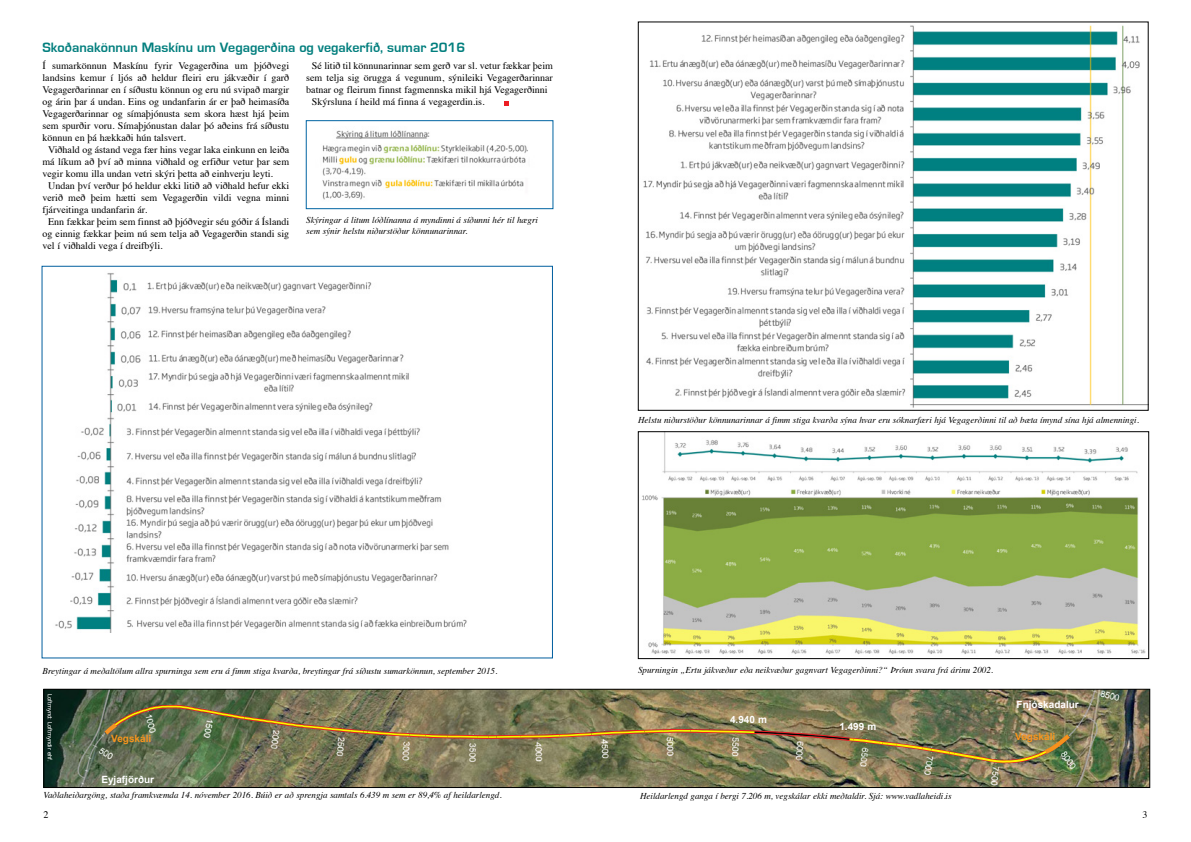
<style>
.page{position:relative;width:1191px;height:842px;background:#fff}
.page>*{position:absolute;margin:0;border:0;box-sizing:border-box;transform-origin:0 0}
.t1{font:700 14px "Eurostile";color:#007e7d}
.t2{font:10px "Times";color:#000}
.t3{font:700 10px "Arial";color:#fff}
.t4{font:700 10px "Arial";color:#f7941e}
.t5{font:italic 9px/11px "Times";color:#000}
.t6{font:6px "Arial";color:#fff}
</style>
<div class="page">
<img style="left:46px;top:691px;width:1102px;height:95px">
<svg style="left:106px;top:707px;width:964px;height:57px;background:#797a58"></svg>
<img style="left:105px;top:705px;width:963px;height:56px">
<hr style="left:496px;top:736px;width:25px;height:2px;background:#fff200">
<img style="left:519px;top:729px;width:237px;height:9px">
<img style="left:847px;top:730px;width:227px;height:34px">
<img style="left:100px;top:705px;width:398px;height:34px">
<div style="left:44px;top:689px;width:1106px;height:99px;border:1px solid #000"></div>
<img style="left:642px;top:433px;width:504px;height:222px">
<div style="left:638px;top:431px;width:511px;height:228px;border:1px solid #000"></div>
<img style="left:643px;top:25px;width:503px;height:383px">
<img style="left:49px;top:265px;width:421px;height:368px">
<img style="left:322px;top:130px;width:206px;height:70px">
<div style="left:306px;top:120px;width:247px;height:89px;border:1px solid #0064a2"></div>
<svg style="left:504px;top:102px;width:5px;height:4px"></svg>
<h1 class="t1" style="left:43px;top:40px;width:424px">Skoðanakönnun Maskínu um Vegagerðina og vegakerfið, sumar 2016</h1>
<p class="t2" style="left:312px;top:56px;width:242px">Sé litið til könnunarinnar sem gerð var sl. vetur fækkar þeim</p>
<p class="t2" style="left:306px;top:68px;width:248px">sem telja sig örugga á vegunum, sýnileiki Vegagerðarinnar</p>
<p class="t2" style="left:306px;top:80px;width:243px">batnar og fleirum finnst fagmennska mikil hjá Vegagerðinni</p>
<p class="t2" style="left:312px;top:92px;width:174px">Skýrsluna í heild má finna á vegagerdin.is.</p>
<p class="t2" style="left:43px;top:56px;width:248px">Í sumarkönnun Maskínu fyrir Vegagerðina um þjóðvegi</p>
<p class="t2" style="left:43px;top:68px;width:248px">landsins kemur í ljós að heldur fleiri eru jákvæðir í garð</p>
<p class="t2" style="left:43px;top:80px;width:248px">Vegagerðarinnar en í síðustu könnun og eru nú svipað margir</p>
<p class="t2" style="left:43px;top:92px;width:248px">og árin þar á undan. Eins og undanfarin ár er það heimasíða</p>
<p class="t2" style="left:43px;top:104px;width:248px">Vegagerðarinnar og símaþjónusta sem skora hæst hjá þeim</p>
<p class="t2" style="left:43px;top:116px;width:248px">sem spurðir voru. Símaþjónustan dalar þó aðeins frá síðustu</p>
<p class="t2" style="left:43px;top:128px;width:145px">könnun en þá hækkaði hún talsvert.</p>
<p class="t2" style="left:48px;top:140px;width:242px">Viðhald og ástand vega fær hins vegar laka einkunn en leiða</p>
<p class="t2" style="left:43px;top:152px;width:248px">má líkum að því að minna viðhald og erfiður vetur þar sem</p>
<p class="t2" style="left:43px;top:164px;width:232px">vegir komu illa undan vetri skýri þetta að einhverju leyti.</p>
<p class="t2" style="left:48px;top:176px;width:242px">Undan því verður þó heldur ekki litið að viðhald hefur ekki</p>
<p class="t2" style="left:43px;top:188px;width:248px">verið með þeim hætti sem Vegagerðin vildi vegna minni</p>
<p class="t2" style="left:43px;top:200px;width:106px">fjárveitinga undanfarin ár.</p>
<p class="t2" style="left:48px;top:212px;width:242px">Enn fækkar þeim sem finnst að þjóðvegir séu góðir á Íslandi</p>
<p class="t2" style="left:43px;top:224px;width:248px">og einnig fækkar þeim nú sem telja að Vegagerðin standi sig</p>
<p class="t2" style="left:43px;top:236px;width:122px">vel í viðhaldi vega í dreifbýli.</p>
<p class="t5" style="left:306px;top:214px;width:233px">Skýringar á litum lóðlínanna á myndinni á síðunni hér til hægri sem sýnir helstu niðurstöður könnunarinnar.</p>
<p class="t5" style="left:638px;top:414px;width:502px">Helstu niðurstöður könnunarinnar á fimm stiga kvarða sýna hvar eru sóknarfæri hjá Vegagerðinni til að bæta ímynd sína hjá almenningi.</p>
<p class="t5" style="left:43px;top:665px;width:456px">Breytingar á meðaltölum allra spurninga sem eru á fimm stiga kvarða, breytingar frá síðustu sumarkönnun, september 2015.</p>
<p class="t5" style="left:638px;top:664px;width:356px">Spurningin „Ertu jákvæður eða neikvæður gagnvart Vegagerðinni?“ Þróun svara frá árinu 2002.</p>
<p class="t6" style="left:54px;top:693px;width:70px;rotate:90deg">Loftmynd: Loftmyndir ehf.</p>
<p class="t3" style="left:730px;top:713px;width:38px">4.940 m</p>
<p class="t3" style="left:839px;top:720px;width:38px">1.499 m</p>
<p class="t3" style="left:1016px;top:698px;width:64px">Fnjóskadalur</p>
<p class="t4" style="left:111px;top:731px;width:42px">Vegskáli</p>
<p class="t4" style="left:1015px;top:729px;width:42px">Vegskáli</p>
<p class="t3" style="left:101px;top:772px;width:54px">Eyjafjörður</p>
<p class="t5" style="left:44px;top:789px;width:459px">Vaðlaheiðargöng, staða framkvæmda 14. nóvember 2016. Búið er að sprengja samtals 6.439 m sem er 89,4% af heildarlengd.</p>
<p class="t5" style="left:640px;top:790px;width:313px">Heildarlengd ganga í bergi 7.206 m, vegskálar ekki meðtaldir. Sjá: www.vadlaheidi.is</p>
<p class="t2" style="left:44px;top:805px;width:6px">2</p>
<p class="t2" style="left:1142px;top:805px;width:6px">3</p>
</div>
